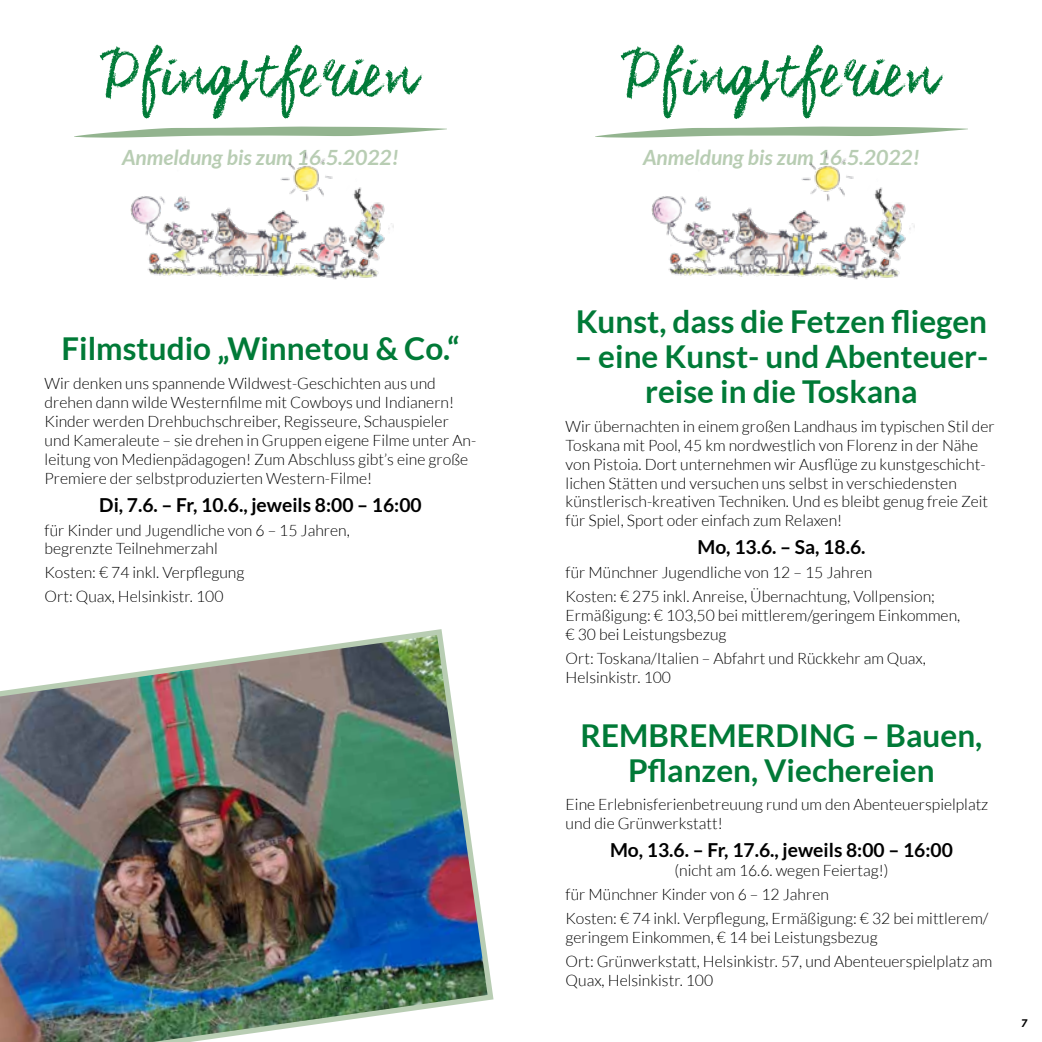
<style>
.page{position:relative;width:1042px;height:1042px;background:#fff}
.page>*{position:absolute;margin:0;border:0;box-sizing:border-box;transform-origin:0 0}
.t1{font:700 31.5px/35px "Lato";color:#007a37;text-align:center}
.t2{font:italic 700 21px "Lato";color:#b8cdb3}
.t3{font:700 19.25px "Lato";color:#000}
.t4{font:300 15.75px/18.9px "Lato";color:#000}
.t5{font:italic 900 10.5px "Lato";color:#000}
</style>
<div class="page">
<svg style="left:100px;top:45px;width:323px;height:74px"></svg>
<svg style="left:74px;top:127px;width:372px;height:11px"></svg>
<img style="left:130px;top:152px;width:264px;height:128px">
<svg style="left:621px;top:45px;width:323px;height:74px"></svg>
<svg style="left:595px;top:127px;width:372px;height:11px"></svg>
<img style="left:651px;top:152px;width:264px;height:128px">
<img style="left:0;top:629px;width:494px;height:413px">
<h2 class="t2" style="left:122px;top:145px;width:278px">Anmeldung bis zum 16.5.2022!</h2>
<h2 class="t2" style="left:643px;top:145px;width:278px">Anmeldung bis zum 16.5.2022!</h2>
<h1 class="t1" style="left:62px;top:331px;width:399px">Filmstudio „Winnetou &amp; Co.“</h1>
<p class="t4" style="left:45px;top:374px;width:433px">Wir denken uns spannende Wildwest-Geschichten aus und drehen dann wilde Westernfilme mit Cowboys und Indianern!<br>Kinder werden Drehbuchschreiber, Regisseure, Schauspieler und Kameraleute – sie drehen in Gruppen eigene Filme unter An&shy;leitung von Medienpädagogen! Zum Abschluss gibt’s eine große Premiere der selbstproduzierten Western-Filme!</p>
<p class="t3" style="left:99px;top:494px;width:324px">Di, 7.6. – Fr, 10.6., jeweils 8:00 – 16:00</p>
<p class="t4" style="left:45px;top:520px;width:307px">für Kinder und Jugendliche von 6 – 15 Jahren, begrenzte Teilnehmerzahl</p>
<p class="t4" style="left:45px;top:561px;width:201px;line-height:23.8px">Kosten: € 74 inkl. Verpflegung<br>Ort: Quax, Helsinkistr. 100</p>
<h1 class="t1" style="left:576px;top:303px;width:413px">Kunst, dass die Fetzen fliegen</h1>
<h1 class="t1" style="left:574px;top:338px;width:416px">– eine Kunst- und Abenteuer&shy;reise in die Toskana</h1>
<p class="t4" style="left:566px;top:417px;width:431px">Wir übernachten in einem großen Landhaus im typischen Stil der Toskana mit Pool, 45 km nordwestlich von Florenz in der Nähe von Pistoia. Dort unternehmen wir Ausflüge zu kunstgeschicht&shy;lichen Stätten und versuchen uns selbst in verschiedensten künstlerisch-kreativen Techniken. Und es bleibt genug freie Zeit für Spiel, Sport oder einfach zum Relaxen!</p>
<p class="t3" style="left:697px;top:536px;width:169px">Mo, 13.6. – Sa, 18.6.</p>
<p class="t4" style="left:566px;top:561px;width:371px;line-height:23.8px">für Münchner Jugendliche von 12 – 15 Jahren<br>Kosten: € 275 inkl. Anreise, Übernachtung, Vollpension;</p>
<p class="t4" style="left:566px;top:606px;width:396px">Ermäßigung: € 103,50 bei mittlerem/geringem Einkommen, € 30 bei Leistungsbezug</p>
<p class="t4" style="left:566px;top:649px;width:362px">Ort: Toskana/Italien – Abfahrt und Rückkehr am Quax,<br>Helsinkistr. 100</p>
<h1 class="t1" style="left:580px;top:717px;width:403px">REMBREMERDING – Bauen,<br>Pflanzen, Viechereien</h1>
<p class="t4" style="left:566px;top:795px;width:424px">Eine Erlebnisferienbetreuung rund um den Abenteuerspielplatz und die Grünwerkstatt!</p>
<p class="t3" style="left:610px;top:839px;width:344px">Mo, 13.6. – Fr, 17.6., jeweils 8:00 – 16:00</p>
<p class="t4" style="left:566px;top:859px;width:424px;line-height:23.8px;text-indent:109px">(nicht am 16.6. wegen Feiertag!)<br>für Münchner Kinder von 6 – 12 Jahren<br>Kosten: € 74 inkl. Verpflegung, Ermäßigung: € 32 bei mittlerem/</p>
<p class="t4" style="left:566px;top:925px;width:428px;line-height:23.8px">geringem Einkommen, € 14 bei Leistungsbezug<br>Ort: Grünwerkstatt, Helsinkistr. 57, und Abenteuerspielplatz am</p>
<p class="t4" style="left:566px;top:970px;width:149px">Quax, Helsinkistr. 100</p>
<p class="t5" style="left:1021px;top:1017px;width:8px">7</p>
</div>
